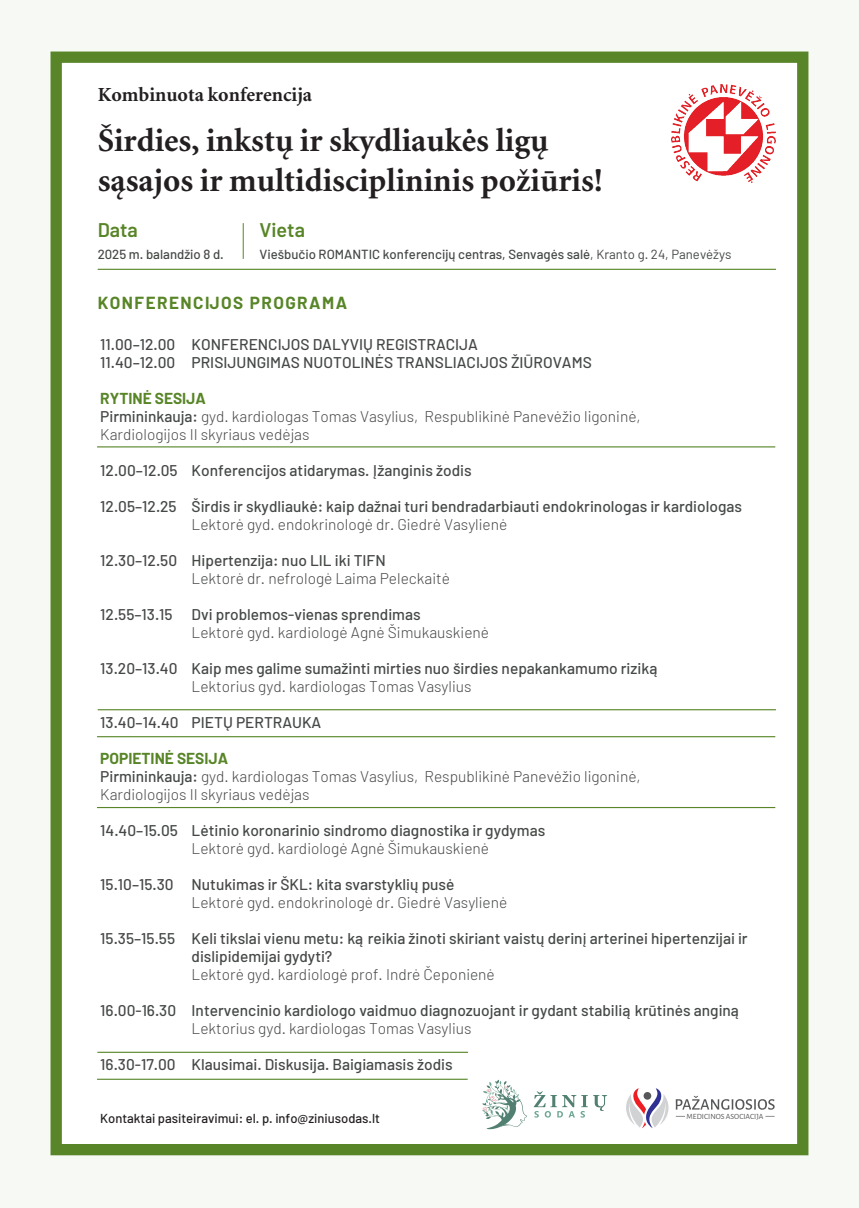
<style>
.page{position:relative;width:859px;height:1208px;background:#fff}
.page>*{position:absolute;margin:0;border:0;box-sizing:border-box;transform-origin:0 0}
.t1{font:700 33px/39.6px "Minion";color:#231f20}
.t2{font:700 20px "Minion";color:#231f20}
.t3{font:600 19.8px "Barlow";color:#588527}
.t4{font:700 17.1px "Barlow";letter-spacing:.085em;color:#588527}
.t5{font:500 15.5px/18px "Barlow";color:#454946}
.t6{font:300 15.5px/18px "Barlow";color:#454946}
.t7{font:500 13.2px "Barlow";color:#454946}
.t8{font:500 13.2px "Barlow";color:#454945}
.t9{font:500 13px "Barlow";color:#231f20}
.t10{font:8px "Alegreya Sans SC";color:#57585a}
.s1{font-weight:400}
.s2{font-weight:700;color:#588527}
.s3{font-weight:500}
</style>
<div class="page">
<div style="left:0;top:0;width:859px;height:1207px;background:#f7f9f4"></div>
<div style="left:51px;top:52px;width:757px;height:1103px;background:#fff"></div>
<hr style="left:97px;top:446px;width:678px;height:1px;background:#588527">
<hr style="left:97px;top:807px;width:678px;height:1px;background:#588527">
<hr style="left:98px;top:709px;width:678px;height:1px;background:#588527">
<hr style="left:97px;top:736px;width:678px;height:1px;background:#588527">
<hr style="left:97px;top:1051px;width:371px;height:1px;background:#588527">
<hr style="left:97px;top:1078px;width:371px;height:1px;background:#588527">
<hr style="left:243px;top:223px;width:1px;height:36px;background:#588527">
<img style="left:672px;top:84px;width:104px;height:99px">
<hr style="left:98px;top:269px;width:678px;height:1px;background:#588527">
<svg style="left:626px;top:1088px;width:42px;height:40px"></svg>
<svg style="left:676px;top:1095px;width:99px;height:14px"></svg>
<svg style="left:482px;top:1079px;width:45px;height:50px"></svg>
<svg style="left:534px;top:1091px;width:73px;height:26px"></svg>
<p class="t2" style="left:98px;top:84px;width:216px">Kombinuota konferencija</p>
<h1 class="t1" style="left:98px;top:121px;width:507px">Širdies, inkstų ir skydliaukės ligų sąsajos ir multidisciplininis požiūris!</h1>
<p class="t3" style="left:98px;top:218px;width:42px">Data</p>
<p class="t8" style="left:98px;top:246px;width:128px">2025 m. balandžio 8 d.</p>
<p class="t3" style="left:259px;top:218px;width:47px">Vieta</p>
<p class="t7" style="left:259px;top:246px;width:474px">Viešbučio ROMANTIC konferencijų centras, Senvagės salė<span class="s1">, Kranto g. 24, Panevėžys</span></p>
<p class="t4" style="left:98px;top:292px;width:251px">KONFERENCIJOS PROGRAMA</p>
<p class="t5" style="left:192px;top:335px;width:402px">KONFERENCIJOS DALYVIŲ REGISTRACIJA<br>PRISIJUNGIMAS NUOTOLINĖS TRANSLIACIJOS ŽIŪROVAMS</p>
<p class="t5" style="left:100px;top:335px;width:77px">11.00–12.00<br>11.40–12.00</p>
<p class="t6" style="left:100px;top:389px;width:542px"><span class="s2">RYTINĖ SESIJA<br></span><span class="s3">Pirmininkauja:</span> gyd. kardiologas Tomas Vasylius, Respublikinė Panevėžio ligoninė,<br>Kardiologijos II skyriaus vedėjas</p>
<p class="t5" style="left:100px;top:461px;width:79px">12.00–12.05</p>
<p class="t5" style="left:100px;top:497px;width:78px">12.05–12.25</p>
<p class="t5" style="left:192px;top:461px;width:281px">Konferencijos atidarymas. Įžanginis žodis</p>
<p class="t5" style="left:192px;top:497px;width:552px">Širdis ir skydliaukė: kaip dažnai turi bendradarbiauti endokrinologas ir kardiologas</p>
<p class="t6" style="left:192px;top:515px;width:317px">Lektorė gyd. endokrinologė dr. Giedrė Vasylienė</p>
<p class="t5" style="left:192px;top:551px;width:196px">Hipertenzija: nuo LIL iki TIFN</p>
<p class="t6" style="left:192px;top:569px;width:260px">Lektorė dr. nefrologė Laima Peleckaitė</p>
<p class="t5" style="left:192px;top:605px;width:231px">Dvi problemos-vienas sprendimas</p>
<p class="t6" style="left:192px;top:623px;width:299px">Lektorė gyd. kardiologė Agnė Šimukauskienė</p>
<p class="t5" style="left:192px;top:659px;width:468px">Kaip mes galime sumažinti mirties nuo širdies nepakankamumo riziką</p>
<p class="t6" style="left:192px;top:677px;width:281px">Lektorius gyd. kardiologas Tomas Vasylius</p>
<p class="t5" style="left:192px;top:713px;width:131px">PIETŲ PERTRAUKA</p>
<p class="t5" style="left:100px;top:551px;width:78px">12.30–12.50</p>
<p class="t5" style="left:100px;top:605px;width:74px">12.55–13.15</p>
<p class="t5" style="left:100px;top:659px;width:79px">13.20–13.40</p>
<p class="t5" style="left:100px;top:713px;width:80px">13.40–14.40</p>
<p class="t6" style="left:100px;top:749px;width:542px"><span class="s2">POPIETINĖ SESIJA<br></span><span class="s3">Pirmininkauja:</span> gyd. kardiologas Tomas Vasylius, Respublikinė Panevėžio ligoninė,<br>Kardiologijos II skyriaus vedėjas</p>
<p class="t5" style="left:100px;top:821px;width:79px">14.40–15.05</p>
<p class="t5" style="left:192px;top:821px;width:355px">Lėtinio koronarinio sindromo diagnostika ir gydymas</p>
<p class="t6" style="left:192px;top:839px;width:299px">Lektorė gyd. kardiologė Agnė Šimukauskienė</p>
<p class="t5" style="left:192px;top:875px;width:264px">Nutukimas ir ŠKL: kita svarstyklių pusė</p>
<p class="t6" style="left:192px;top:893px;width:317px">Lektorė gyd. endokrinologė dr. Giedrė Vasylienė</p>
<p class="t5" style="left:192px;top:929px;width:558px">Keli tikslai vienu metu: ką reikia žinoti skiriant vaistų derinį arterinei hipertenzijai ir dislipidemijai gydyti?</p>
<p class="t6" style="left:192px;top:965px;width:305px">Lektorė gyd. kardiologė prof. Indrė Čeponienė</p>
<p class="t5" style="left:192px;top:1001px;width:550px">Intervencinio kardiologo vaidmuo diagnozuojant ir gydant stabilią krūtinės anginą</p>
<p class="t6" style="left:192px;top:1019px;width:281px">Lektorius gyd. kardiologas Tomas Vasylius</p>
<p class="t5" style="left:192px;top:1055px;width:263px">Klausimai. Diskusija. Baigiamasis žodis</p>
<p class="t5" style="left:100px;top:875px;width:75px">15.10–15.30</p>
<p class="t5" style="left:100px;top:929px;width:76px">15.35–15.55</p>
<p class="t5" style="left:100px;top:1001px;width:77px">16.00-16.30</p>
<p class="t5" style="left:100px;top:1055px;width:77px">16.30-17.00</p>
<p class="t9" style="left:100px;top:1110px;width:281px">Kontaktai pasiteiravimui: el. p. info@ziniusodas.lt</p>
<p class="t10" style="left:687px;top:1110px;width:78px">MEDICINOS ASOCIACIJA</p>
</div>
